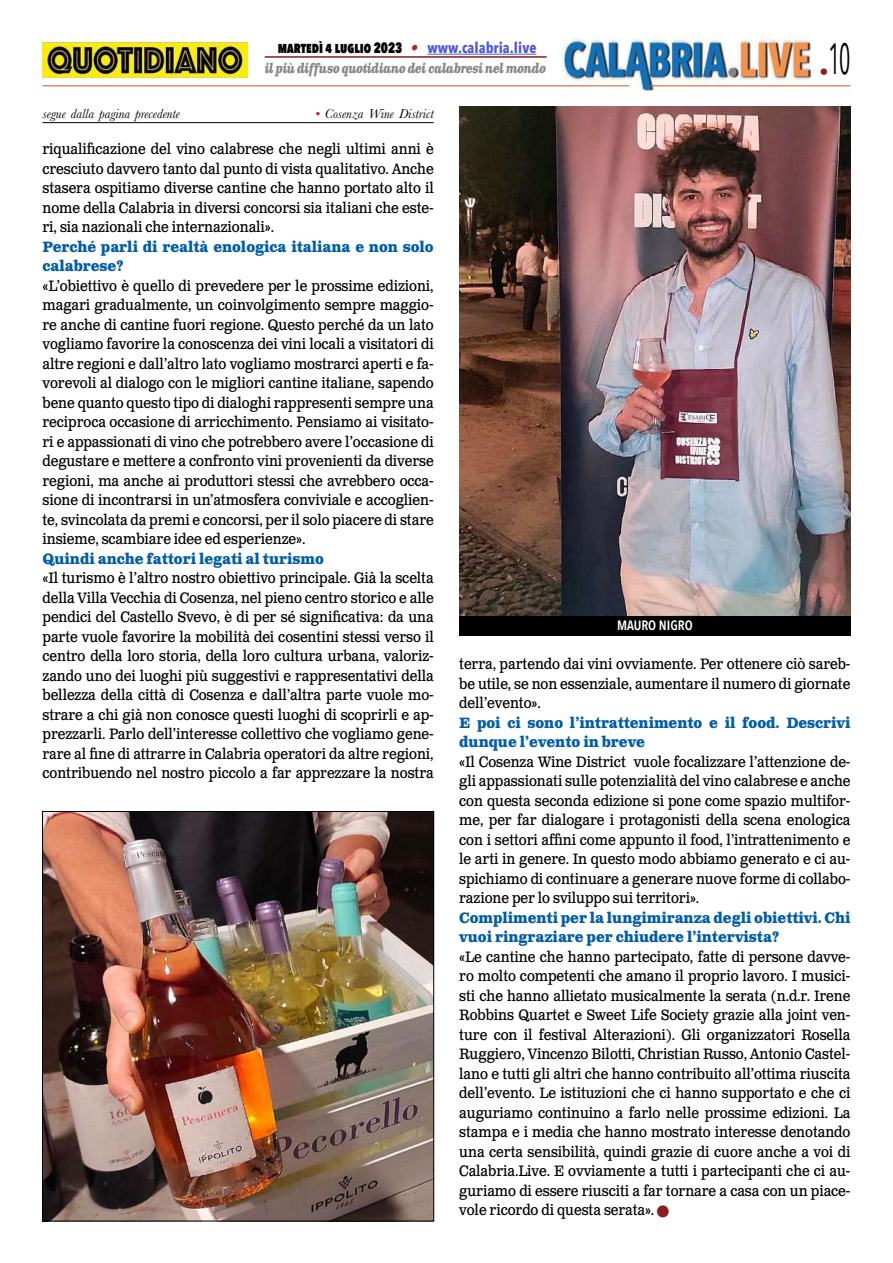
<style>
.page{position:relative;width:893px;height:1263px;background:#fff}
.page>*{position:absolute;margin:0;border:0;box-sizing:border-box;transform-origin:0 0}
.t1{font:43.5px "Avenir Next Condensed";color:#000;scale:.55 1}
.t2{font:15px/19.5px "Clarendon Text Pro";letter-spacing:-.005em;color:#000;text-align:justify;scale:.9 1}
.t3{font:700 15px/19.5px "Clarendon Text Pro";letter-spacing:-.005em;color:#005da9;scale:.9 1}
.t4{font:800 15px "Avenir Next Condensed";color:#000;scale:.85 1}
.t5{font:italic 13.5px "Baskerville";color:#000}
.t6{font:italic 700 13.5px "Clarendon Text Pro";letter-spacing:-.05em;color:#878787;scale:.79 1}
.t7{font:600 13.5px "Avenir Next Condensed";color:#fff}
.s1{font-family:"Clarendon Text Pro";font-weight:700;font-style:italic;color:#ca181a}
.s2{font-weight:700;color:#4f5cd6}
.s3{color:#ca181a}
.s4{color:#8b1c1f}
</style>
<div class="page">
<img style="left:563px;top:36px;width:248px;height:54px">
<hr style="left:43px;top:85px;width:586px;height:1px;background:#c85a19">
<hr style="left:651px;top:85px;width:199px;height:1px;background:#c85a19">
<hr style="left:427px;top:54px;width:109px;height:1px;background:#4f5cd6">
<hr style="left:265px;top:56px;width:282px;height:2px;background:#8b1c1f">
<img style="left:43px;top:43px;width:204px;height:34px">
<hr style="left:43px;top:122px;width:391px;height:1px;background:#000">
<img style="left:459px;top:106px;width:391px;height:510px">
<div style="left:459px;top:616px;width:391px;height:20px;background:#000"></div>
<img style="left:44px;top:813px;width:388px;height:406px">
<p class="t4" style="left:278px;top:38px;width:306px">MARTEDÌ 4 LUGLIO 2023 <span class="s1">•</span> <span class="s2">www.calabria.live</span></p>
<p class="t6" style="left:265px;top:60px;width:358px">il più diffuso quotidiano dei calabresi nel mondo</p>
<p class="t5" style="left:43px;top:105px;width:139px">segue dalla pagina precedente</p>
<p class="t5" style="left:315px;top:105px;width:120px"><span class="s3">•</span> Cosenza Wine District</p>
<h1 class="t1" style="left:820px;top:21px;width:58px"><sub>•</sub>10</h1>
<p class="t2" style="left:43px;top:140px;width:436px">riqualificazione del vino calabrese che negli ultimi anni è cresciuto davvero tanto dal punto di vista qualitativo. Anche stasera ospitiamo diverse cantine che hanno portato alto il nome della Calabria in diversi concorsi sia italiani che este&shy;ri, sia nazionali che internazionali».</p>
<p class="t3" style="left:43px;top:238px;width:436px">Perché parli di realtà enologica italiana e non solo calabrese?</p>
<p class="t2" style="left:43px;top:276px;width:436px">«L’obiettivo è quello di prevedere per le prossime edizioni, magari gradualmente, un coinvolgimento sempre maggio&shy;re anche di cantine fuori regione. Questo perché da un lato vogliamo favorire la conoscenza dei vini locali a visitatori di altre regioni e dall’altro lato vogliamo mostrarci aperti e fa&shy;vorevoli al dialogo con le migliori cantine italiane, sapendo bene quanto questo tipo di dialoghi rappresenti sempre una reciproca occasione di arricchimento. Pensiamo ai visitato&shy;ri e appassionati di vino che potrebbero avere l’occasione di degustare e mettere a confronto vini provenienti da diverse regioni, ma anche ai produttori stessi che avrebbero occa&shy;sione di incontrarsi in un’atmosfera conviviale e accoglien&shy;te, svincolata da premi e concorsi, per il solo piacere di stare insieme, scambiare idee ed esperienze».</p>
<p class="t3" style="left:43px;top:550px;width:314px">Quindi anche fattori legati al turismo</p>
<p class="t2" style="left:43px;top:569px;width:436px">«Il turismo è l’altro nostro obiettivo principale. Già la scelta della Villa Vecchia di Cosenza, nel pieno centro storico e alle pendici del Castello Svevo, è di per sé significativa: da una parte vuole favorire la mobilità dei cosentini stessi verso il centro della loro storia, della loro cultura urbana, valoriz&shy;zando uno dei luoghi più suggestivi e rappresentativi della bellezza della città di Cosenza e dall’altra parte vuole mo&shy;strare a chi già non conosce questi luoghi di scoprirli e ap&shy;prezzarli. Parlo dell’interesse collettivo che vogliamo gene&shy;rare al fine di attrarre in Calabria operatori da altre regioni, contribuendo nel nostro piccolo a far apprezzare la nostra</p>
<p class="t7" style="left:617px;top:613px;width:77px">MAURO NIGRO</p>
<p class="t2" style="left:459px;top:655px;width:436px">terra, partendo dai vini ovviamente. Per ottenere ciò sareb&shy;be utile, se non essenziale, aumentare il numero di giornate dell’evento».</p>
<p class="t3" style="left:459px;top:714px;width:436px">E poi ci sono l’intrattenimento e il food. Descrivi dunque l’evento in breve</p>
<p class="t2" style="left:459px;top:752px;width:436px">«Il Cosenza Wine District vuole focalizzare l’attenzione de&shy;gli appassionati sulle potenzialità del vino calabrese e anche con questa seconda edizione si pone come spazio multifor&shy;me, per far dialogare i protagonisti della scena enologica con i settori affini come appunto il food, l’intrattenimento e le arti in genere. In questo modo abbiamo generato e ci au&shy;spichiamo di continuare a generare nuove forme di collabo&shy;razione per lo sviluppo sui territori».</p>
<p class="t3" style="left:459px;top:909px;width:436px">Complimenti per la lungimiranza degli obiettivi. Chi vuoi ringraziare per chiudere l’intervista?</p>
<p class="t2" style="left:459px;top:947px;width:436px">«Le cantine che hanno partecipato, fatte di persone davve&shy;ro molto competenti che amano il proprio lavoro. I musici&shy;sti che hanno allietato musicalmente la serata (n.d.r. Irene Robbins Quartet e Sweet Life Society grazie alla joint ven&shy;ture con il festival Alterazioni). Gli organizzatori Rosella Ruggiero, Vincenzo Bilotti, Christian Russo, Antonio Castel&shy;lano e tutti gli altri che hanno contribuito all’ottima riuscita dell’evento. Le istituzioni che ci hanno supportato e che ci auguriamo continuino a farlo nelle prossime edizioni. La stampa e i media che hanno mostrato interesse denotando una certa sensibilità, quindi grazie di cuore anche a voi di Calabria.Live. E ovviamente a tutti i partecipanti che ci au&shy;guriamo di essere riusciti a far tornare a casa con un piace&shy;vole ricordo di questa serata». <span class="s4">■</span></p>
</div>
